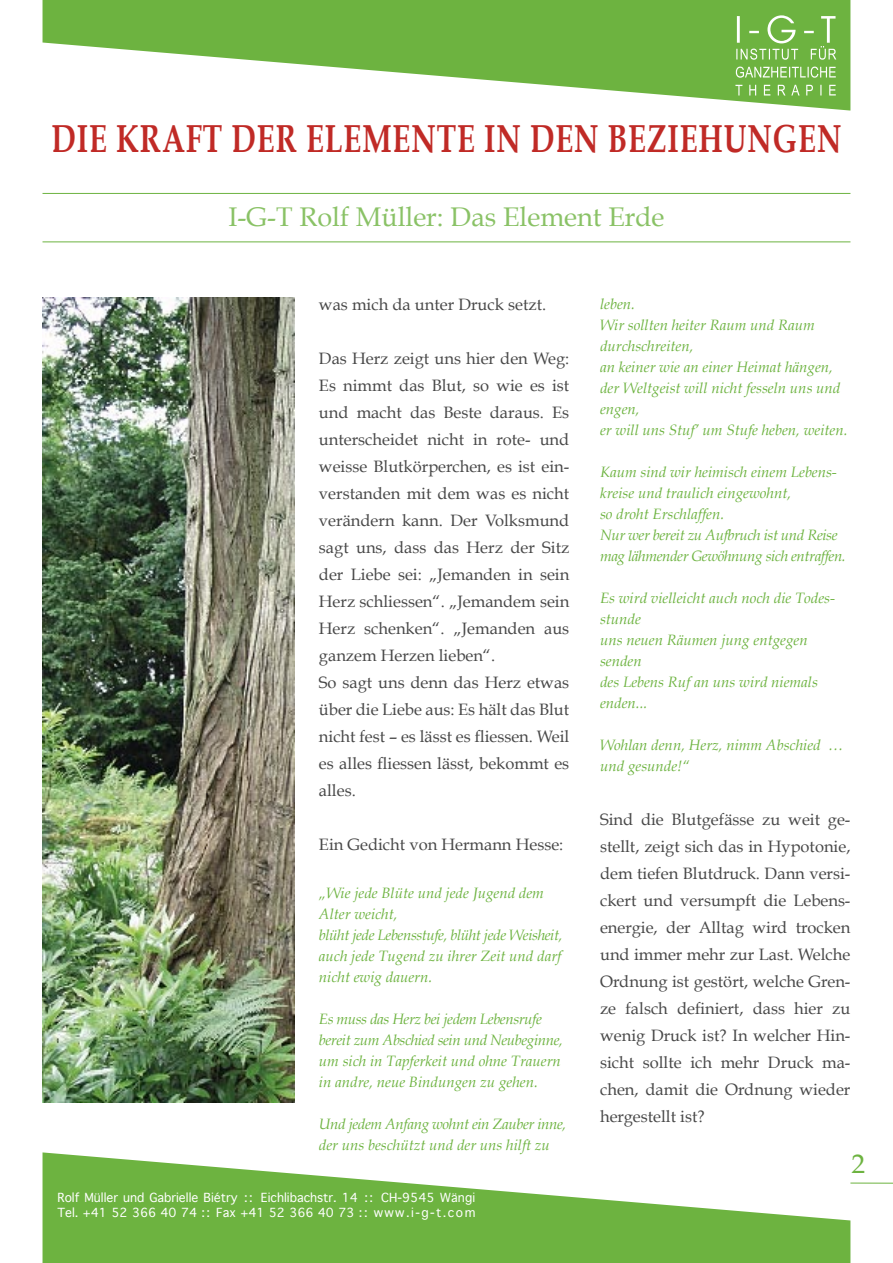
<style>
.page{position:relative;width:893px;height:1263px;background:#fff}
.page>*{position:absolute;margin:0;border:0;box-sizing:border-box;transform-origin:0 0}
.t1{font:700 39px "Book Antiqua";letter-spacing:.03em;color:#c02a26;scale:.75 1}
.t2{font:27px "Book Antiqua";color:#8ac266}
.t3{font:27px "Book Antiqua";color:#6db340}
.t4{font:16.5px/27px "Book Antiqua";color:#484848;text-align:justify}
.t5{font:italic 15px/21px "Book Antiqua";color:#6db340}
.t6{font:italic 15px "Book Antiqua";letter-spacing:-.025em;color:#6db340}
.t7{font:12px "Geneva";color:#fff}
</style>
<div class="page">
<svg style="left:43px;top:0;width:807px;height:111px;fill:#6db340"></svg>
<svg style="left:43px;top:1152px;width:807px;height:111px;fill:#6db340"></svg>
<hr style="left:43px;top:193px;width:807px;height:1px;background:#6db340">
<hr style="left:43px;top:241px;width:807px;height:1px;background:#6db340">
<img style="left:43px;top:298px;width:252px;height:805px">
<hr style="left:850px;top:1183px;width:43px;height:1px;background:#6db340">
<svg style="left:736px;top:67px;width:100px;height:11px"></svg>
<svg style="left:735px;top:85px;width:101px;height:11px"></svg>
<svg style="left:736px;top:15px;width:100px;height:45px;background:#84bf5e"></svg>
<p class="t1" style="left:52px;top:116px;width:1054px">DIE KRAFT DER ELEMENTE IN DEN BEZIEHUNGEN</p>
<p class="t2" style="left:228px;top:201px;width:437px">I-G-T Rolf Müller: Das Element Erde</p>
<p class="t4" style="left:319px;top:291px;width:229px">was mich da unter Druck setzt.</p>
<p class="t4" style="left:319px;top:345px;width:252px">Das Herz zeigt uns hier den Weg:<br>Es nimmt das Blut, so wie es ist und macht das Beste daraus. Es unterscheidet nicht in rote- und weisse Blutkörperchen, es ist ein&shy;verstanden mit dem was es nicht verändern kann. Der Volksmund sagt uns, dass das Herz der Sitz der Liebe sei: „Jemanden in sein Herz schliessen“. „Jemandem sein Herz schenken“. „Jemanden aus ganzem Herzen lieben“.</p>
<p class="t4" style="left:319px;top:669px;width:252px">So sagt uns denn das Herz etwas über die Liebe aus: Es hält das Blut nicht fest – es lässt es fliessen. Weil es alles fliessen lässt, bekommt es alles.</p>
<p class="t4" style="left:319px;top:831px;width:246px">Ein Gedicht von Hermann Hesse:</p>
<p class="t5" style="left:319px;top:882px;width:227px">„Wie jede Blüte und jede Jugend dem<br>Alter weicht,</p>
<p class="t6" style="left:319px;top:926px;width:245px">blüht jede Lebensstufe, blüht jede Weisheit,</p>
<p class="t5" style="left:319px;top:945px;width:244px">auch jede Tugend zu ihrer Zeit und darf nicht ewig dauern.</p>
<p class="t6" style="left:319px;top:1010px;width:224px">Es muss das Herz bei jedem Lebensrufe</p>
<p class="t6" style="left:319px;top:1031px;width:246px">bereit zum Abschied sein und Neubeginne,</p>
<p class="t5" style="left:319px;top:1050px;width:243px">um sich in Tapferkeit und ohne Trauern in andre, neue Bindungen zu gehen.</p>
<p class="t6" style="left:319px;top:1115px;width:249px">Und jedem Anfang wohnt ein Zauber inne,</p>
<p class="t5" style="left:319px;top:1134px;width:233px">der uns beschützt und der uns hilft zu</p>
<p class="t7" style="left:57px;top:1190px;width:419px">Rolf Müller und Gabrielle Biétry :: Eichlibachstr. 14 :: CH-9545 Wängi</p>
<p class="t7" style="left:57px;top:1205px;width:419px">Tel. +41 52 366 40 74 :: Fax +41 52 366 40 73 :: www.i-g-t.com</p>
<p class="t5" style="left:600px;top:293px;width:36px">leben.</p>
<p class="t5" style="left:600px;top:314px;width:216px">Wir sollten heiter Raum und Raum durchschreiten,</p>
<p class="t5" style="left:600px;top:356px;width:234px">an keiner wie an einer Heimat hängen,</p>
<p class="t5" style="left:600px;top:377px;width:242px">der Weltgeist will nicht fesseln uns und engen,</p>
<p class="t5" style="left:600px;top:419px;width:249px">er will uns Stuf’ um Stufe heben, weiten.</p>
<p class="t5" style="left:600px;top:461px;width:238px">Kaum sind wir heimisch einem Lebens&shy;kreise und traulich eingewohnt,</p>
<p class="t5" style="left:600px;top:503px;width:126px">so droht Erschlaffen.</p>
<p class="t6" style="left:600px;top:526px;width:239px">Nur wer bereit zu Aufbruch ist und Reise</p>
<p class="t6" style="left:600px;top:547px;width:247px">mag lähmender Gewöhnung sich entraffen.</p>
<p class="t5" style="left:600px;top:587px;width:236px">Es wird vielleicht auch noch die Todes&shy;stunde</p>
<p class="t5" style="left:600px;top:629px;width:209px">uns neuen Räumen jung entgegen senden</p>
<p class="t5" style="left:600px;top:671px;width:219px">des Lebens Ruf an uns wird niemals enden...</p>
<p class="t5" style="left:600px;top:734px;width:245px">Wohlan denn, Herz, nimm Abschied … und gesunde!“</p>
<p class="t4" style="left:600px;top:805px;width:252px">Sind die Blutgefässe zu weit ge&shy;stellt, zeigt sich das in Hypotonie, dem tiefen Blutdruck. Dann versi&shy;ckert und versumpft die Lebens&shy;energie, der Alltag wird trocken und immer mehr zur Last. Welche Ordnung ist gestört, welche Gren&shy;ze falsch definiert, dass hier zu wenig Druck ist? In welcher Hin&shy;sicht sollte ich mehr Druck ma&shy;chen, damit die Ordnung wieder hergestellt ist?</p>
<p class="t3" style="left:851px;top:1147px;width:15px">2</p>
</div>
